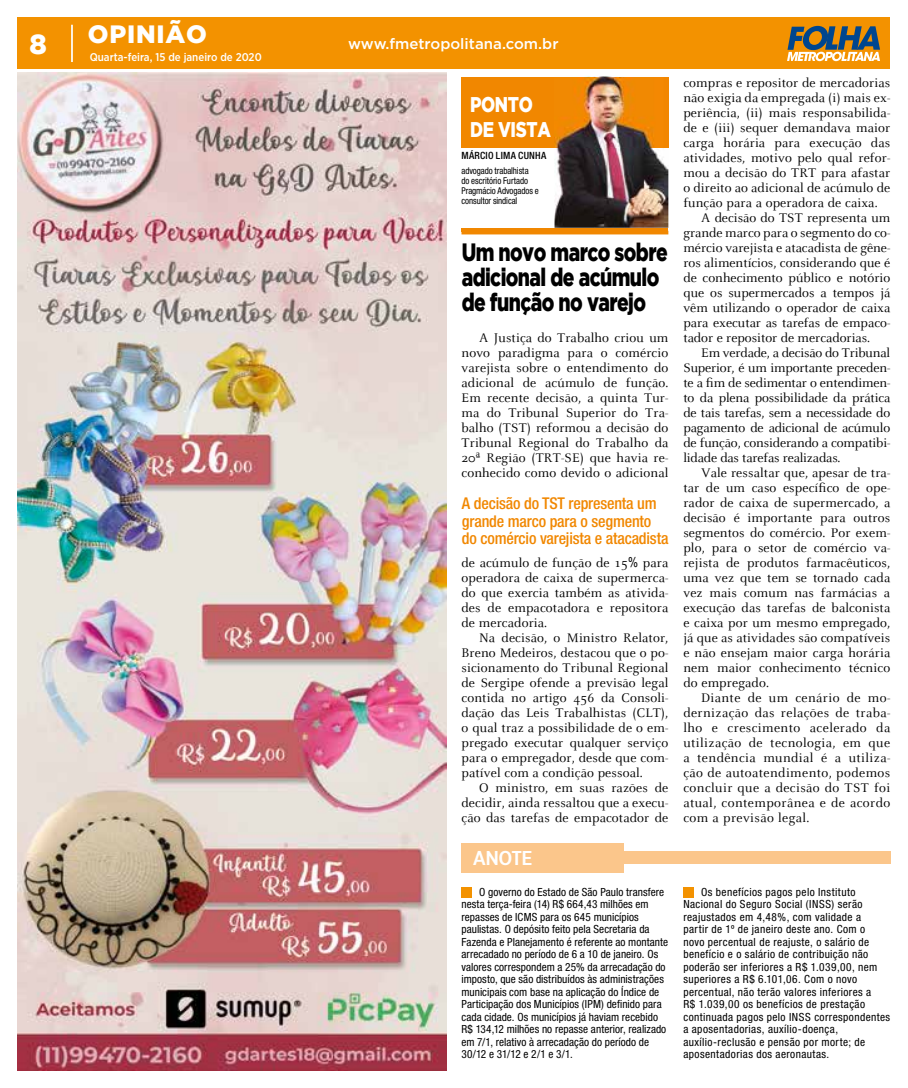
<style>
.page{position:relative;width:908px;height:1088px;background:#fff}
.page>*{position:absolute;margin:0;border:0;box-sizing:border-box;transform-origin:0 0}
.t1{font:900 27.5px "Gotham";color:#fff}
.t2{font:900 25px/25px "Gotham";letter-spacing:-.03em;color:#000;scale:.77 1}
.t3{font:900 25px "Gotham";letter-spacing:.03em;color:#fff}
.t4{font:900 21.25px/25px "Gotham";letter-spacing:-.02em;color:#fff;scale:.8 1}
.t5{font:500 20px "Gotham X Narrow";letter-spacing:-.02em;color:#fff;scale:1.22 1}
.t6{font:500 condensed 16.25px/17.5px "Helvetica Neue LT Std";letter-spacing:-.01em;color:#f18700}
.t7{font:500 15px "Gotham";color:#fff}
.t8{font:13.75px/15px "Celeste";letter-spacing:.01em;color:#000;text-align:justify}
.t9{font:13.75px "Celeste";letter-spacing:-.01em;color:#000}
.t10{font:13.75px "Celeste";letter-spacing:.03em;color:#000}
.t11{font:condensed 11.25px/12.5px "Helvetica Neue LT Std";letter-spacing:.015em;color:#000}
.t12{font:condensed 11.25px/12.5px "Helvetica Neue LT Std";letter-spacing:.035em;color:#000}
.t13{font:500 11.25px "Gotham Narrow";color:#fff}
.t14{font:500 condensed 10px "Helvetica Neue LT Std";letter-spacing:.025em;color:#000}
.t15{font:condensed 9.38px/10px "Helvetica Neue LT Std";letter-spacing:-.01em;color:#000;scale:.95 1}
.s1{font-family:"Arial Narrow"}
</style>
<div class="page">
<div style="left:18px;top:18px;width:871px;height:51px;background:#f39200"></div>
<svg style="left:787px;top:26px;width:92px;height:35px"></svg>
<hr style="left:71px;top:25px;width:2px;height:37px;background:#fff">
<div style="left:461px;top:887px;width:11px;height:11px;background:#f39200"></div>
<div style="left:683px;top:887px;width:10px;height:11px;background:#f39200"></div>
<div style="left:461px;top:843px;width:163px;height:30px;background:#fbc68b"></div>
<div style="left:624px;top:851px;width:265px;height:12px;background:#fbc68b"></div>
<hr style="left:461px;top:231px;width:207px;height:3px;background:#f18700">
<hr style="left:461px;top:228px;width:207px;height:3px;background:#f18700">
<div style="left:461px;top:77px;width:207px;height:70px;background:#f18700"></div>
<img style="left:554px;top:76px;width:114px;height:152px">
<img style="left:554px;top:77px;width:114px;height:70px">
<img style="left:18px;top:72px;width:428px;height:998px">
<h2 class="t3" style="left:88px;top:20px;width:120px">OPINIÃO</h2>
<h1 class="t1" style="left:29px;top:28px;width:19px">8</h1>
<p class="t7" style="left:348px;top:34px;width:212px">www.fmetropolitana.com.br</p>
<p class="t13" style="left:90px;top:50px;width:173px">Quarta-feira, 15 de janeiro de 2020</p>
<h3 class="t4" style="left:470px;top:92px;width:103px">PONTO<br>DE VISTA</h3>
<p class="t15" style="left:461px;top:165px;width:83px">advogado trabalhista do escritório Furtado<br>Pragmácio Advogados e consultor sindical</p>
<p class="t14" style="left:461px;top:150px;width:86px">MÁRCIO LIMA CUNHA</p>
<h2 class="t2" style="left:461px;top:239px;width:269px">Um novo marco sobre adicional de acúmulo de função no varejo</h2>
<p class="t8" style="left:461px;top:331px;width:208px;text-indent:18px">A Justiça do Trabalho criou um novo paradigma para o comércio varejista sobre o entendimento do adicional de acúmulo de função.<br>Em recente decisão, a quinta Tur&shy;ma do Tribunal Superior do Tra&shy;balho (TST) reformou a decisão do Tribunal Regional do Trabalho da 20ª Região (TRT-SE) que havia re&shy;conhecido como devido o adicional</p>
<p class="t6" style="left:461px;top:495px;width:208px">A decisão do TST representa um grande marco para o segmento do comércio varejista e atacadista</p>
<p class="t8" style="left:461px;top:556px;width:208px">de acúmulo de função de 15<span class="s1">%</span> para operadora de caixa de supermerca&shy;do que exercia também as ativida&shy;des de empacotadora e repositora de mercadoria.</p>
<p class="t8" style="left:461px;top:631px;width:208px;text-indent:18px">Na decisão, o Ministro Relator, Breno Medeiros, destacou que o po&shy;sicionamento do Tribunal Regional de Sergipe ofende a previsão legal contida no artigo 456 da Consoli&shy;dação das Leis Trabalhistas (CLT), o qual traz a possibilidade de o em&shy;pregado executar qualquer serviço para o empregador, desde que com&shy;patível com a condição pessoal.</p>
<p class="t8" style="left:461px;top:781px;width:208px;text-indent:18px">O ministro, em suas razões de decidir, ainda ressaltou que a execu&shy;ção das tarefas de empacotador de</p>
<h3 class="t5" style="left:472px;top:845px;width:50px">ANOTE</h3>
<p class="t8" style="left:683px;top:76px;width:208px">compras e repositor de mercadorias</p>
<p class="t8" style="left:683px;top:91px;width:208px">não exigia da empregada (i) mais ex-</p>
<p class="t8" style="left:683px;top:106px;width:208px">periência, (ii) mais responsabilida-</p>
<p class="t8" style="left:683px;top:121px;width:208px">de e (iii) sequer demandava maior</p>
<p class="t8" style="left:683px;top:136px;width:208px">carga horária para execução das</p>
<p class="t8" style="left:683px;top:151px;width:208px">atividades, motivo pelo qual refor-</p>
<p class="t8" style="left:683px;top:166px;width:208px">mou a decisão do TRT para afastar</p>
<p class="t8" style="left:683px;top:181px;width:208px">o direito ao adicional de acúmulo de</p>
<p class="t8" style="left:683px;top:196px;width:196px">função para a operadora de caixa.</p>
<p class="t8" style="left:700px;top:211px;width:190px">A decisão do TST representa um</p>
<p class="t8" style="left:683px;top:226px;width:208px">grande marco para o segmento do co-</p>
<p class="t8" style="left:683px;top:241px;width:208px">mércio varejista e atacadista de gêne-</p>
<p class="t8" style="left:683px;top:256px;width:208px">ros alimentícios, considerando que é</p>
<p class="t8" style="left:683px;top:271px;width:208px">de conhecimento público e notório</p>
<p class="t8" style="left:683px;top:286px;width:208px">que os supermercados a tempos já</p>
<p class="t8" style="left:683px;top:301px;width:208px">vêm utilizando o operador de caixa</p>
<p class="t8" style="left:683px;top:316px;width:208px">para executar as tarefas de empaco-</p>
<p class="t8" style="left:683px;top:331px;width:188px">tador e repositor de mercadorias.</p>
<p class="t9" style="left:700px;top:346px;width:190px">Em verdade, a decisão do Tribunal</p>
<p class="t9" style="left:683px;top:361px;width:208px">Superior, é um importante preceden-</p>
<p class="t9" style="left:683px;top:376px;width:208px">te a fim de sedimentar o entendimen-</p>
<p class="t9" style="left:683px;top:391px;width:208px">to da plena possibilidade da prática</p>
<p class="t9" style="left:683px;top:406px;width:208px">de tais tarefas, sem a necessidade do</p>
<p class="t9" style="left:683px;top:421px;width:208px">pagamento de adicional de acúmulo</p>
<p class="t9" style="left:683px;top:436px;width:208px">de função, considerando a compatibi-</p>
<p class="t9" style="left:683px;top:451px;width:159px">lidade das tarefas realizadas.</p>
<p class="t8" style="left:700px;top:466px;width:190px">Vale ressaltar que, apesar de tra-</p>
<p class="t8" style="left:683px;top:481px;width:208px">tar de um caso específico de ope-</p>
<p class="t8" style="left:683px;top:496px;width:208px">rador de caixa de supermercado, a</p>
<p class="t8" style="left:683px;top:511px;width:208px">decisão é importante para outros</p>
<p class="t8" style="left:683px;top:526px;width:208px">segmentos do comércio. Por exem-</p>
<p class="t8" style="left:683px;top:541px;width:208px">plo, para o setor de comércio va-</p>
<p class="t8" style="left:683px;top:556px;width:208px">rejista de produtos farmacêuticos,</p>
<p class="t8" style="left:683px;top:571px;width:208px">uma vez que tem se tornado cada</p>
<p class="t8" style="left:683px;top:586px;width:208px">vez mais comum nas farmácias a</p>
<p class="t8" style="left:683px;top:601px;width:208px">execução das tarefas de balconista</p>
<p class="t8" style="left:683px;top:616px;width:208px">e caixa por um mesmo empregado,</p>
<p class="t8" style="left:683px;top:631px;width:208px">já que as atividades são compatíveis</p>
<p class="t8" style="left:683px;top:646px;width:208px">e não ensejam maior carga horária</p>
<p class="t8" style="left:683px;top:661px;width:208px">nem maior conhecimento técnico</p>
<p class="t8" style="left:683px;top:676px;width:87px">do empregado.</p>
<p class="t10" style="left:700px;top:691px;width:190px">Diante de um cenário de mo-</p>
<p class="t10" style="left:683px;top:706px;width:208px">dernização das relações de traba-</p>
<p class="t10" style="left:683px;top:721px;width:208px">lho e crescimento acelerado da</p>
<p class="t10" style="left:683px;top:736px;width:208px">utilização de tecnologia, em que</p>
<p class="t10" style="left:683px;top:751px;width:208px">a tendência mundial é a utiliza-</p>
<p class="t10" style="left:683px;top:766px;width:208px">ção de autoatendimento, podemos</p>
<p class="t10" style="left:683px;top:781px;width:208px">concluir que a decisão do TST foi</p>
<p class="t10" style="left:683px;top:796px;width:208px">atual, contemporânea e de acordo</p>
<p class="t10" style="left:683px;top:811px;width:128px">com a previsão legal.</p>
<p class="t11" style="left:461px;top:885px;width:208px;text-indent:18px">O governo do Estado de São Paulo transfere nesta terça-feira (14) R$ 664,43 milhões em repasses de ICMS para os 645 municípios paulistas. O depósito feito pela Secretaria da Fazenda e Planejamento é referente ao montante arrecadado no período de 6 a 10 de janeiro. Os valores correspondem a 25% da arrecadação do imposto, que são distribuídos às administrações municipais com base na aplicação do Índice de Participação dos Municípios (IPM) definido para cada cidade. Os municípios já haviam recebido R$ 134,12 milhões no repasse anterior, realizado em 7/1, relativo à arrecadação do período de 30/12 e 31/12 e 2/1 e 3/1.</p>
<p class="t12" style="left:683px;top:885px;width:208px;text-indent:18px">Os benefícios pagos pelo Instituto Nacional do Seguro Social (INSS) serão reajustados em 4,48%, com validade a<br>partir de 1º de janeiro deste ano. Com o<br>novo percentual de reajuste, o salário de benefício e o salário de contribuição não poderão ser inferiores a R$ 1.039,00, nem superiores a R$ 6.101,06. Com o novo percentual, não terão valores inferiores a<br>R$ 1.039,00 os benefícios de prestação continuada pagos pelo INSS correspondentes a aposentadorias, auxílio-doença, auxílio-reclusão e pensão por morte; de aposentadorias dos aeronautas.</p>
</div>
